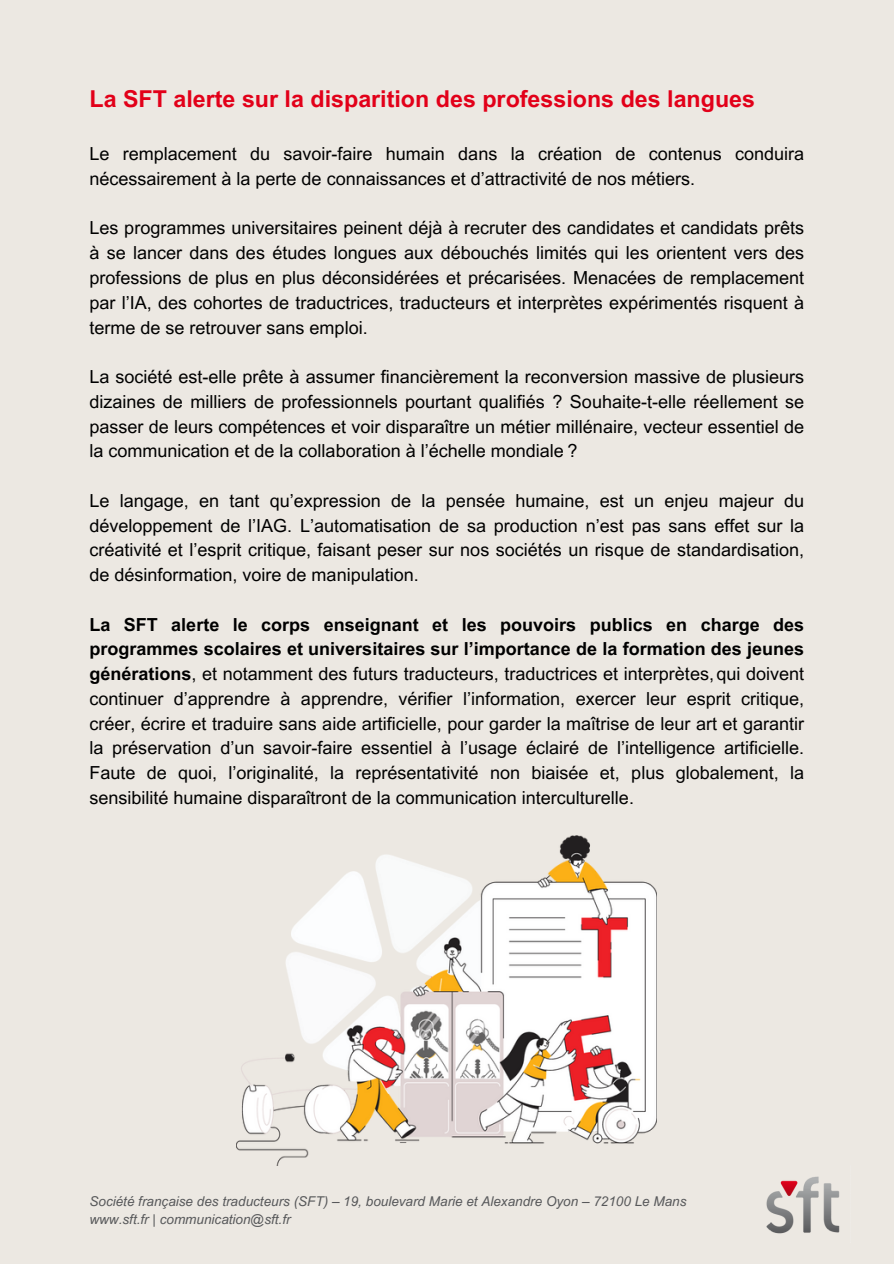
<style>
.page{position:relative;width:894px;height:1264px;background:#fff}
.page>*{position:absolute;margin:0;border:0;box-sizing:border-box;transform-origin:0 0}
.t1{font:700 23.25px "Arial MT Pro";color:#e20019}
.t2{font:18px/24.8px "Arial MT Pro";color:#000;text-align:justify}
.t3{font:italic 13.5px "Arial MT Pro";color:#57585a}
.s1{font-weight:700}
</style>
<div class="page">
<div style="left:0;top:0;width:893px;height:1263px;background:#ece8e2"></div>
<img style="left:766px;top:1176px;width:74px;height:58px">
<img style="left:237px;top:836px;width:419px;height:329px">
<h2 class="t1" style="left:89px;top:90px;width:667px">La SFT alerte sur la disparition des professions des langues</h2>
<h2 class="t2" style="left:89px;top:144px;width:716px">Le remplacement du savoir-faire humain dans la création de contenus conduira nécessairement à la perte de connaissances et d’attractivité de nos métiers.</h2>
<h2 class="t2" style="left:89px;top:218px;width:716px">Les programmes universitaires peinent déjà à recruter des candidates et candidats prêts à se lancer dans des études longues aux débouchés limités qui les orientent vers des professions de plus en plus déconsidérées et précarisées. Menacées de remplacement par l’IA, des cohortes de traductrices, traducteurs et interprètes expérimentés risquent à terme de se retrouver sans emploi.</h2>
<p class="t2" style="left:89px;top:366px;width:716px">La société est-elle prête à assumer financièrement la reconversion massive de plusieurs dizaines de milliers de professionnels pourtant qualifiés ? Souhaite-t-elle réellement se passer de leurs compétences et voir disparaître un métier millénaire, vecteur essentiel de la communication et de la collaboration à l’échelle mondiale ?</p>
<p class="t2" style="left:89px;top:490px;width:716px">Le langage, en tant qu’expression de la pensée humaine, est un enjeu majeur du développement de l’IAG. L’automatisation de sa production n’est pas sans effet sur la créativité et l’esprit critique, faisant peser sur nos sociétés un risque de standardisation, de désinformation, voire de manipulation.</p>
<p class="t2" style="left:89px;top:614px;width:716px"><span class="s1">La SFT alerte le corps enseignant et les pouvoirs publics en charge des programmes scolaires et universitaires sur l’importance de la formation des jeunes générations</span>, et notamment des futurs traducteurs, traductrices et interprètes,qui doivent continuer d’apprendre à apprendre, vérifier l’information, exercer leur esprit critique, créer, écrire et traduire sans aide artificielle, pour garder la maîtrise de leur art et garantir la préservation d’un savoir-faire essentiel à l’usage éclairé de l’intelligence artificielle.<br>Faute de quoi, l’originalité, la représentativité non biaisée et, plus globalement, la sensibilité humaine disparaîtront de la communication interculturelle.</p>
<h2 class="t3" style="left:89px;top:1196px;width:598px">Société française des traducteurs (SFT) – 19, boulevard Marie et Alexandre Oyon – 72100 Le Mans</h2>
<h2 class="t3" style="left:89px;top:1214px;width:203px">www.sft.fr | communication@sft.fr</h2>
</div>
